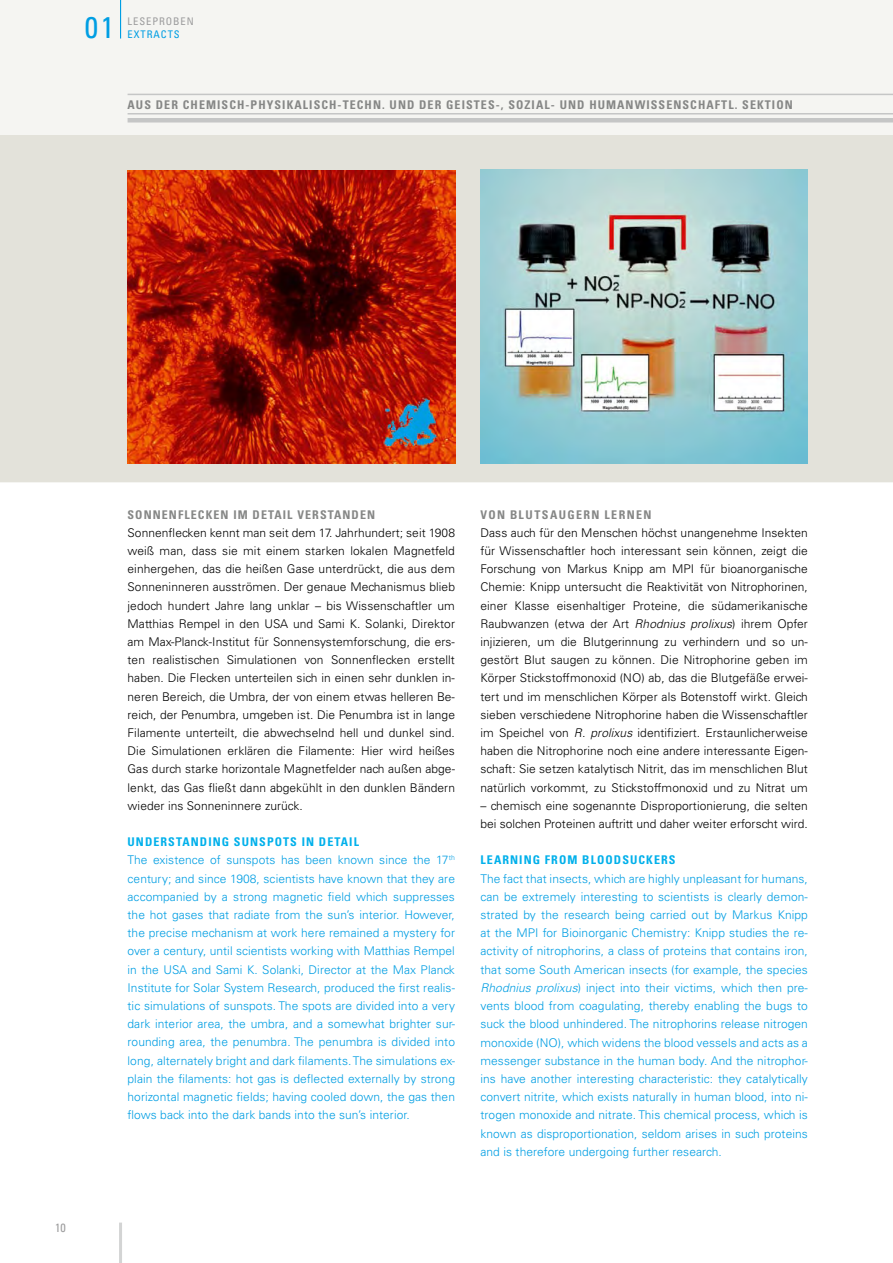
<style>
.page{position:relative;width:893px;height:1263px;background:#fff}
.page>*{position:absolute;margin:0;border:0;box-sizing:border-box;transform-origin:0 0}
.t1{font:condensed 30px "Univers LT";color:#009ee3}
.t2{font:300 12px/18.1px "Univers LT";letter-spacing:.005em;color:#000;text-align:justify}
.t3{font:300 12px/18.1px "Univers LT";letter-spacing:.005em;color:#009ee3;text-align:justify}
.t4{font:700 condensed 12px "Univers LT";letter-spacing:.09em;color:#868786}
.t5{font:700 condensed 12px "Univers LT";letter-spacing:.09em;color:#00b0eb}
.t6{font:700 condensed 12px "Univers LT";letter-spacing:.115em;color:#868786}
.t7{font:condensed 12px "Univers LT";color:#9c9c9d}
.t8{font:condensed 10.5px "Univers LT";letter-spacing:.09em;color:#9c9c9d}
.t9{font:condensed 10.5px "Univers LT";letter-spacing:.09em;color:#009ee3}
.s1{font-weight:700;font-stretch:condensed;color:#00b0eb}
.s2{font-style:italic}
</style>
<div class="page">
<div style="left:0;top:0;width:893px;height:482px;background:#f5f5f2"></div>
<div style="left:0;top:136px;width:893px;height:346px;background:#e3e2da"></div>
<img style="left:480px;top:169px;width:328px;height:295px">
<hr style="left:119px;top:1222px;width:3px;height:41px;background:#d3d4d4">
<hr style="left:128px;top:94px;width:765px;height:1px;background:#c5c6c6">
<hr style="left:128px;top:113px;width:765px;height:2px;background:#c5c6c6">
<hr style="left:128px;top:118px;width:765px;height:4px;background:#c5c6c6">
<img style="left:128px;top:170px;width:327px;height:294px">
<hr style="left:120px;top:0;width:1px;height:39px;background:#009ee3">
<h1 class="t1" style="left:85px;top:8px;width:31px">01</h1>
<p class="t8" style="left:128px;top:15px;width:68px">LESEPROBEN</p>
<p class="t9" style="left:128px;top:28px;width:54px">EXTRACTS</p>
<p class="t4" style="left:128px;top:97px;width:9px">AUS</p>
<p class="t4" style="left:156px;top:97px;width:8px">DER</p>
<p class="t4" style="left:183px;top:97px;width:611px">CHEMISCH-PHYSIKALISCH-TECHN. UND DER GEISTES-, SOZIAL- UND HUMANWISSENSCHAFTL. SEKTION</p>
<p class="t7" style="left:55px;top:1220px;width:12px">10</p>
<p class="t4" style="left:128px;top:507px;width:249px">SONNENFLECKEN IM DETAIL VERSTANDEN</p>
<p class="t2" style="left:128px;top:523px;width:329px">Sonnenflecken kennt man seit dem 17. Jahrhundert; seit 1908 weiß man, dass sie mit einem starken lokalen Magnetfeld einhergehen, das die heißen Gase unterdrückt, die aus dem Sonneninneren ausströmen. Der genaue Mechanismus blieb jedoch hundert Jahre lang unklar – bis Wissenschaftler um Matthias Rempel in den USA und Sami K. Solanki, Direktor am Max-Planck-Institut für Sonnensystemforschung, die ers&shy;ten realistischen Simulationen von Sonnenflecken erstellt haben. Die Flecken unterteilen sich in einen sehr dunklen in&shy;neren Bereich, die Umbra, der von einem etwas helleren Be&shy;reich, der Penumbra, umgeben ist. Die Penumbra ist in lange Filamente unterteilt, die abwechselnd hell und dunkel sind.<br>Die Simulationen erklären die Filamente: Hier wird heißes Gas durch starke horizontale Magnetfelder nach außen abge&shy;lenkt, das Gas fließt dann abgekühlt in den dunklen Bändern wieder ins Sonneninnere zurück.</p>
<p class="t3" style="left:128px;top:833px;width:329px;text-align:left"><span class="s1">UNDERSTANDING SUNSPOTS IN DETAIL<br></span>The existence of sunspots has been known since the 17<sup>th </sup>century; and since 1908, scientists have known that they are accompanied by a strong magnetic field which suppresses the hot gases that radiate from the sun’s interior. However, the precise mechanism at work here remained a mystery for over a century, until scientists working with Matthias Rempel in the USA and Sami K. Solanki, Director at the Max Planck Institute for Solar System Research, produced the first realis&shy;tic simulations of sunspots. The spots are divided into a very dark interior area, the umbra, and a somewhat brighter sur&shy;rounding area, the penumbra. The penumbra is divided into long, alternately bright and dark filaments. The simulations ex&shy;plain the filaments: hot gas is deflected externally by strong horizontal magnetic fields; having cooled down, the gas then flows back into the dark bands into the sun’s interior.</p>
<p class="t6" style="left:480px;top:507px;width:172px">VON BLUTSAUGERN L ERNEN</p>
<p class="t2" style="left:480px;top:523px;width:329px">Dass auch für den Menschen höchst unangenehme Insekten für Wissenschaftler hoch interessant sein können, zeigt die Forschung von Markus Knipp am MPI für bioanorganische Chemie: Knipp untersucht die Reaktivität von Nitrophorinen, einer Klasse eisenhaltiger Proteine, die südamerikanische Raubwanzen (etwa der Art <span class="s2">Rhodnius prolixus</span>) ihrem Opfer injizieren, um die Blutgerinnung zu verhindern und so un&shy;gestört Blut saugen zu können. Die Nitrophorine geben im Körper Stickstoffmonoxid (NO) ab, das die Blutgefäße erwei&shy;tert und im menschlichen Körper als Botenstoff wirkt. Gleich sieben verschiedene Nitrophorine haben die Wissenschaftler im Speichel von <span class="s2">R. prolixus</span> identifiziert. Erstaunlicherweise haben die Nitrophorine noch eine andere interessante Eigen&shy;schaft: Sie setzen katalytisch Nitrit, das im menschlichen Blut natürlich vorkommt, zu Stickstoffmonoxid und zu Nitrat um</p>
<p class="t2" style="left:480px;top:796px;width:329px">– chemisch eine sogenannte Disproportionierung, die selten bei solchen Proteinen auftritt und daher weiter erforscht wird.</p>
<p class="t5" style="left:480px;top:853px;width:197px">LEARNING FROM BLOODSUCKERS</p>
<p class="t3" style="left:480px;top:869px;width:329px">The fact that insects, which are highly unpleasant for humans, can be extremely interesting to scientists is clearly demon&shy;strated by the research being carried out by Markus Knipp at the MPI for Bioinorganic Chemistry: Knipp studies the re&shy;activity of nitrophorins, a class of proteins that contains iron, that some South American insects (for example, the species <span class="s2">Rhodnius prolixus</span>) inject into their victims, which then pre&shy;vents blood from coagulating, thereby enabling the bugs to suck the blood unhindered. The nitrophorins release nitrogen monoxide (NO), which widens the blood vessels and acts as a messenger substance in the human body. And the nitrophor&shy;ins have another interesting characteristic: they catalytically convert nitrite, which exists naturally in human blood, into ni&shy;trogen monoxide and nitrate. This chemical process, which is known as disproportionation, seldom arises in such proteins and is therefore undergoing further research.</p>
</div>
